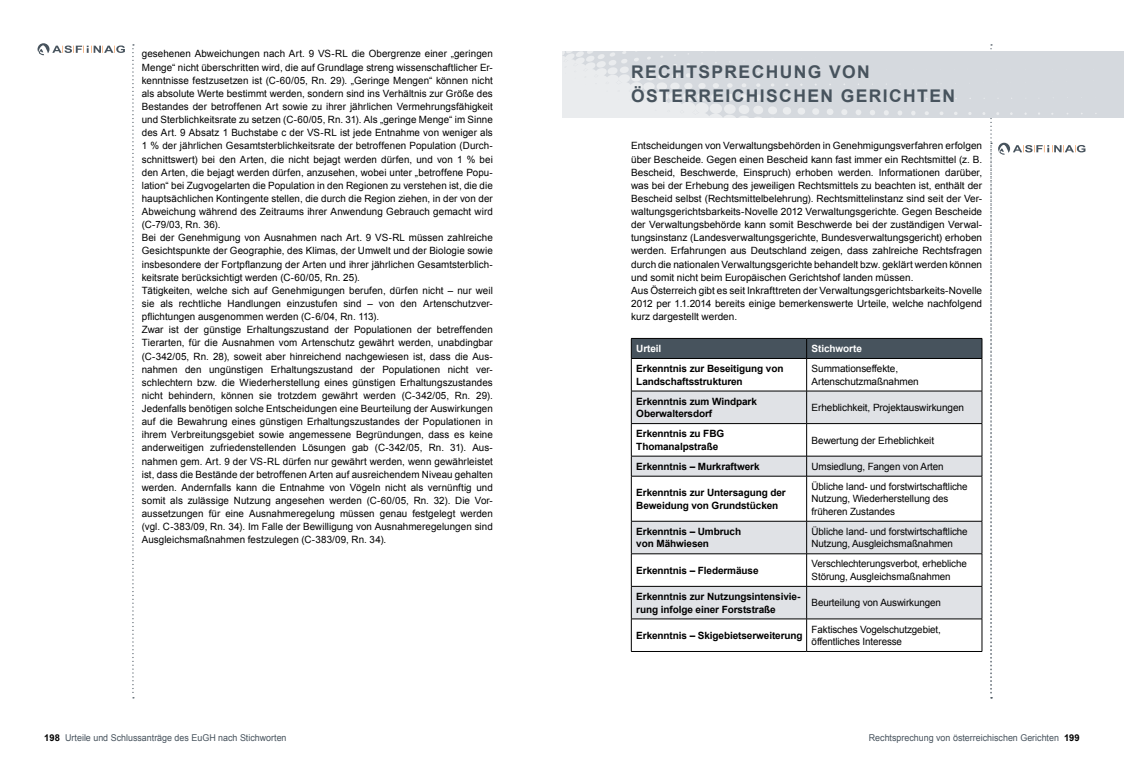
<style>
.page{position:relative;width:1124px;height:780px;background:#fff}
.page>*{position:absolute;margin:0;border:0;box-sizing:border-box;transform-origin:0 0}
.t1{font:700 17.5px/24.5px "Arial";letter-spacing:.08em;color:#47535d}
.t2{font:10px/13.1px "Arial";letter-spacing:.005em;color:#000}
.t3{font:700 10px/12.5px "Arial";letter-spacing:-.01em;color:#000}
.t4{font:700 10px "Arial";letter-spacing:-.01em;color:#fff}
.t5{font:9.38px "Arial";color:#47535d;scale:.95 1}
.s1{font-weight:700;color:#000}
</style>
<div class="page">
<svg style="left:132px;top:44px;width:2px;height:654px"></svg>
<svg style="left:38px;top:43px;width:87px;height:12px"></svg>
<div style="left:562px;top:51px;width:561px;height:67px;background:#d5d9de"></div>
<svg style="left:562px;top:44px;width:523px;height:654px"></svg>
<hr style="left:631px;top:476px;width:175px;height:1px;background:#000">
<hr style="left:631px;top:476px;width:1px;height:45px;background:#000">
<hr style="left:806px;top:476px;width:175px;height:1px;background:#000">
<hr style="left:806px;top:476px;width:1px;height:45px;background:#000">
<hr style="left:981px;top:476px;width:1px;height:45px;background:#000">
<hr style="left:631px;top:521px;width:175px;height:1px;background:#000">
<hr style="left:631px;top:521px;width:1px;height:32px;background:#000">
<hr style="left:806px;top:521px;width:175px;height:1px;background:#000">
<hr style="left:806px;top:521px;width:1px;height:32px;background:#000">
<hr style="left:981px;top:521px;width:1px;height:32px;background:#000">
<hr style="left:631px;top:553px;width:175px;height:1px;background:#000">
<hr style="left:631px;top:554px;width:1px;height:32px;background:#000">
<hr style="left:806px;top:553px;width:175px;height:1px;background:#000">
<hr style="left:806px;top:554px;width:1px;height:32px;background:#000">
<hr style="left:981px;top:554px;width:1px;height:32px;background:#000">
<hr style="left:631px;top:586px;width:175px;height:1px;background:#000">
<hr style="left:631px;top:586px;width:1px;height:32px;background:#000">
<hr style="left:806px;top:586px;width:175px;height:1px;background:#000">
<hr style="left:806px;top:586px;width:1px;height:32px;background:#000">
<hr style="left:981px;top:586px;width:1px;height:32px;background:#000">
<hr style="left:631px;top:618px;width:175px;height:1px;background:#000">
<hr style="left:631px;top:619px;width:1px;height:32px;background:#000">
<hr style="left:806px;top:618px;width:175px;height:1px;background:#000">
<hr style="left:806px;top:619px;width:1px;height:32px;background:#000">
<hr style="left:981px;top:619px;width:1px;height:32px;background:#000">
<hr style="left:631px;top:651px;width:175px;height:1px;background:#000">
<hr style="left:806px;top:651px;width:175px;height:1px;background:#000">
<p class="t2" style="left:142px;top:47px;width:352px">gesehenen Abweichungen nach Art. 9 VS-RL die Obergrenze einer „geringen Menge“ nicht überschritten wird, die auf Grundlage streng wissenschaftlicher Er&shy;kenntnisse festzusetzen ist (C-60/05, Rn. 29). „Geringe Mengen“ können nicht als absolute Werte bestimmt werden, sondern sind ins Verhältnis zur Größe des Bestandes der betroffenen Art sowie zu ihrer jährlichen Vermehrungsfähigkeit und Sterblichkeitsrate zu setzen (C-60/05, Rn. 31). Als „geringe Menge“ im Sinne des Art. 9 Absatz 1 Buchstabe c der VS-RL ist jede Entnahme von weniger als 1 % der jährlichen Gesamtsterblichkeitsrate der betroffenen Population (Durch&shy;schnittswert) bei den Arten, die nicht bejagt werden dürfen, und von 1 % bei den Arten, die bejagt werden dürfen, anzusehen, wobei unter „betroffene Popu&shy;lation“ bei Zugvogelarten die Population in den Regionen zu verstehen ist, die die hauptsächlichen Kontingente stellen, die durch die Region ziehen, in der von der Abweichung während des Zeitraums ihrer Anwendung Gebrauch gemacht wird (C-79/03, Rn. 36).<br>Bei der Genehmigung von Ausnahmen nach Art. 9 VS-RL müssen zahlreiche Gesichtspunkte der Geographie, des Klimas, der Umwelt und der Biologie sowie insbesondere der Fortpflanzung der Arten und ihrer jährlichen Gesamtsterblich&shy;keitsrate berücksichtigt werden (C-60/05, Rn. 25).<br>Tätigkeiten, welche sich auf Genehmigungen berufen, dürfen nicht – nur weil sie als rechtliche Handlungen einzustufen sind – von den Artenschutzver&shy;pflichtungen ausgenommen werden (C-6/04, Rn. 113).<br>Zwar ist der günstige Erhaltungszustand der Populationen der betreffenden Tierarten, für die Ausnahmen vom Artenschutz gewährt werden, unabdingbar (C-342/05, Rn. 28), soweit aber hinreichend nachgewiesen ist, dass die Aus&shy;nahmen den ungünstigen Erhaltungszustand der Populationen nicht ver&shy;schlechtern bzw. die Wiederherstellung eines günstigen Erhaltungszustandes nicht behindern, können sie trotzdem gewährt werden (C-342/05, Rn. 29).<br>Jedenfalls benötigen solche Entscheidungen eine Beurteilung der Auswirkungen auf die Bewahrung eines günstigen Erhaltungszustandes der Populationen in ihrem Verbreitungsgebiet sowie angemessene Begründungen, dass es keine anderweitigen zufriedenstellenden Lösungen gab (C-342/05, Rn. 31). Aus&shy;nahmen gem. Art. 9 der VS-RL dürfen nur gewährt werden, wenn gewährleistet ist, dass die Bestände der betroffenen Arten auf ausreichendem Niveau gehalten werden. Andernfalls kann die Entnahme von Vögeln nicht als vernünftig und somit als zulässige Nutzung angesehen werden (C-60/05, Rn. 32). Die Vor&shy;aussetzungen für eine Ausnahmeregelung müssen genau festgelegt werden (vgl. C-383/09, Rn. 34). Im Falle der Bewilligung von Ausnahmeregelungen sind Ausgleichsmaßnahmen festzulegen (C-383/09, Rn. 34).</p>
<h1 class="t1" style="left:631px;top:60px;width:325px">RECHTSPRECHUNG VON<br>ÖSTERREICHISCHEN GERICHTEN</h1>
<p class="t2" style="left:631px;top:139px;width:352px">Entscheidungen von Verwaltungsbehörden in Genehmigungsverfahren erfolgen über Bescheide. Gegen einen Bescheid kann fast immer ein Rechtsmittel (z. B.<br>Bescheid, Beschwerde, Einspruch) erhoben werden. Informationen darüber, was bei der Erhebung des jeweiligen Rechtsmittels zu beachten ist, enthält der Bescheid selbst (Rechtsmittelbelehrung). Rechtsmittelinstanz sind seit der Ver&shy;waltungsgerichtsbarkeits-Novelle 2012 Verwaltungsgerichte. Gegen Bescheide der Verwaltungsbehörde kann somit Beschwerde bei der zuständigen Verwal&shy;tungsinstanz (Landesverwaltungsgerichte, Bundesverwaltungsgericht) erhoben werden. Erfahrungen aus Deutschland zeigen, dass zahlreiche Rechtsfragen durch die nationalen Verwaltungsgerichte behandelt bzw. geklärt werden können und somit nicht beim Europäischen Gerichtshof landen müssen.<br>Aus Österreich gibt es seit Inkrafttreten der Verwaltungsgerichtsbarkeits-Novelle 2012 per 1.1.2014 bereits einige bemerkenswerte Urteile, welche nachfolgend kurz dargestellt werden.</p>
<p class="t4" style="left:636px;top:342px;width:27px">Urteil</p>
<p class="t4" style="left:811px;top:342px;width:52px">Stichworte</p>
<p class="t3" style="left:636px;top:363px;width:149px">Erkenntnis zur Beseitigung von<br>Landschaftsstrukturen</p>
<p class="t2" style="left:811px;top:362px;width:109px;line-height:12.5px">Summationseffekte,<br>Artenschutzmaßnahmen</p>
<p class="t3" style="left:636px;top:395px;width:122px">Erkenntnis zum Windpark<br>Oberwaltersdorf</p>
<p class="t2" style="left:811px;top:401px;width:154px">Erheblichkeit, Projektauswirkungen</p>
<p class="t3" style="left:636px;top:428px;width:89px">Erkenntnis zu FBG<br>Thomanalpstraße</p>
<p class="t2" style="left:811px;top:433px;width:124px">Bewertung der Erheblichkeit</p>
<p class="t3" style="left:636px;top:460px;width:125px">Erkenntnis – Murkraftwerk</p>
<p class="t2" style="left:811px;top:460px;width:133px">Umsiedlung, Fangen von Arten</p>
<p class="t3" style="left:636px;top:486px;width:151px">Erkenntnis zur Untersagung der<br>Beweidung von Grundstücken</p>
<p class="t2" style="left:811px;top:480px;width:157px;line-height:12.5px">Übliche land- und forstwirtschaftliche<br>Nutzung, Wiederherstellung des früheren Zustandes</p>
<p class="t3" style="left:636px;top:525px;width:106px">Erkenntnis – Umbruch von Mähwiesen</p>
<p class="t2" style="left:811px;top:525px;width:157px;line-height:12.5px">Übliche land- und forstwirtschaftliche<br>Nutzung, Ausgleichsmaßnahmen</p>
<p class="t3" style="left:636px;top:564px;width:124px">Erkenntnis – Fledermäuse</p>
<p class="t2" style="left:811px;top:557px;width:157px;line-height:12.5px">Verschlechterungsverbot, erhebliche<br>Störung, Ausgleichsmaßnahmen</p>
<p class="t3" style="left:636px;top:590px;width:165px">Erkenntnis zur Nutzungsintensivie&shy;rung infolge einer Forststraße</p>
<p class="t2" style="left:811px;top:596px;width:131px">Beurteilung von Auswirkungen</p>
<p class="t3" style="left:636px;top:629px;width:168px">Erkenntnis – Skigebietserweiterung</p>
<p class="t2" style="left:811px;top:623px;width:131px;line-height:12.5px">Faktisches Vogelschutzgebiet, öffentliches Interesse</p>
<p class="t5" style="left:44px;top:731px;width:256px"><span class="s1">198</span> Urteile und Schlussanträge des EuGH nach Stichworten</p>
<p class="t5" style="left:868px;top:731px;width:223px">Rechtsprechung von österreichischen Gerichten <span class="s1">199</span></p>
</div>
